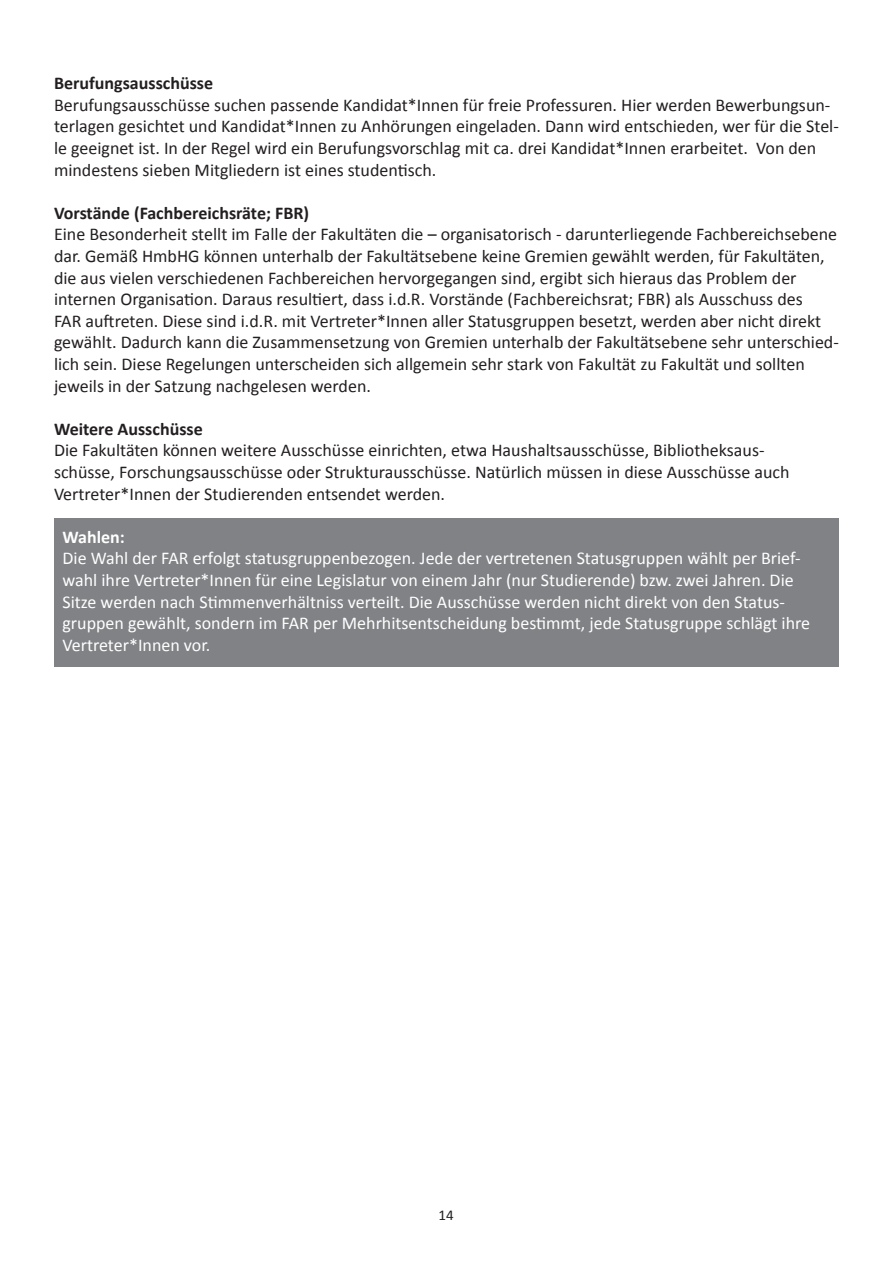
<style>
.page{position:relative;width:893px;height:1263px;background:#fff}
.page>*{position:absolute;margin:0;border:0;box-sizing:border-box;transform-origin:0 0}
.t1{font:18px/21.6px "Calibri";color:#231f20}
.t2{font:18px/21.6px "Calibri";color:#fff}
.t3{font:700 18px "Calibri";color:#231f20}
.t4{font:700 18px "Calibri";color:#fff}
.t5{font:15px "Calibri";color:#231f20}
</style>
<div class="page">
<div style="left:54px;top:518px;width:785px;height:148px;background:#808285"></div>
<p class="t3" style="left:54px;top:72px;width:161px">Berufungsausschüsse</p>
<p class="t1" style="left:54px;top:93px;width:786px">Berufungsausschüsse suchen passende Kandidat*Innen für freie Professuren. Hier werden Bewerbungsun&shy;terlagen gesichtet und Kandidat*Innen zu Anhörungen eingeladen. Dann wird entschieden, wer für die Stel&shy;le geeignet ist. In der Regel wird ein Berufungsvorschlag mit ca. drei Kandidat*Innen erarbeitet. Von den mindestens sieben Mitgliedern ist eines studentisch.</p>
<p class="t3" style="left:54px;top:202px;width:257px">Vorstände (Fachbereichsräte; FBR)</p>
<p class="t1" style="left:54px;top:223px;width:786px">Eine Besonderheit stellt im Falle der Fakultäten die – organisatorisch - darunterliegende Fachbereichsebene dar. Gemäß HmbHG können unterhalb der Fakultätsebene keine Gremien gewählt werden, für Fakultäten, die aus vielen verschiedenen Fachbereichen hervorgegangen sind, ergibt sich hieraus das Problem der internen Organisation. Daraus resultiert, dass i.d.R. Vorstände (Fachbereichsrat; FBR) als Ausschuss des<br>FAR auftreten. Diese sind i.d.R. mit Vertreter*Innen aller Statusgruppen besetzt, werden aber nicht direkt gewählt. Dadurch kann die Zusammensetzung von Gremien unterhalb der Fakultätsebene sehr unterschied&shy;lich sein. Diese Regelungen unterscheiden sich allgemein sehr stark von Fakultät zu Fakultät und sollten jeweils in der Satzung nachgelesen werden.</p>
<p class="t3" style="left:54px;top:418px;width:150px">Weitere Ausschüsse</p>
<p class="t1" style="left:54px;top:439px;width:737px">Die Fakultäten können weitere Ausschüsse einrichten, etwa Haushaltsausschüsse, Bibliotheksaus&shy;schüsse, Forschungsausschüsse oder Strukturausschüsse. Natürlich müssen in diese Ausschüsse auch<br>Vertreter*Innen der Studierenden entsendet werden.</p>
<p class="t4" style="left:62px;top:526px;width:64px">Wahlen:</p>
<p class="t2" style="left:62px;top:547px;width:749px">Die Wahl der FAR erfolgt statusgruppenbezogen. Jede der vertretenen Statusgruppen wählt per Brief&shy;wahl ihre Vertreter*Innen für eine Legislatur von einem Jahr (nur Studierende) bzw. zwei Jahren. Die Sitze werden nach Stimmenverhältniss verteilt. Die Ausschüsse werden nicht direkt von den Status&shy;gruppen gewählt, sondern im FAR per Mehrhitsentscheidung bestimmt, jede Statusgruppe schlägt ihre Vertreter*Innen vor.</p>
<p class="t5" style="left:438px;top:1206px;width:17px">14</p>
</div>
